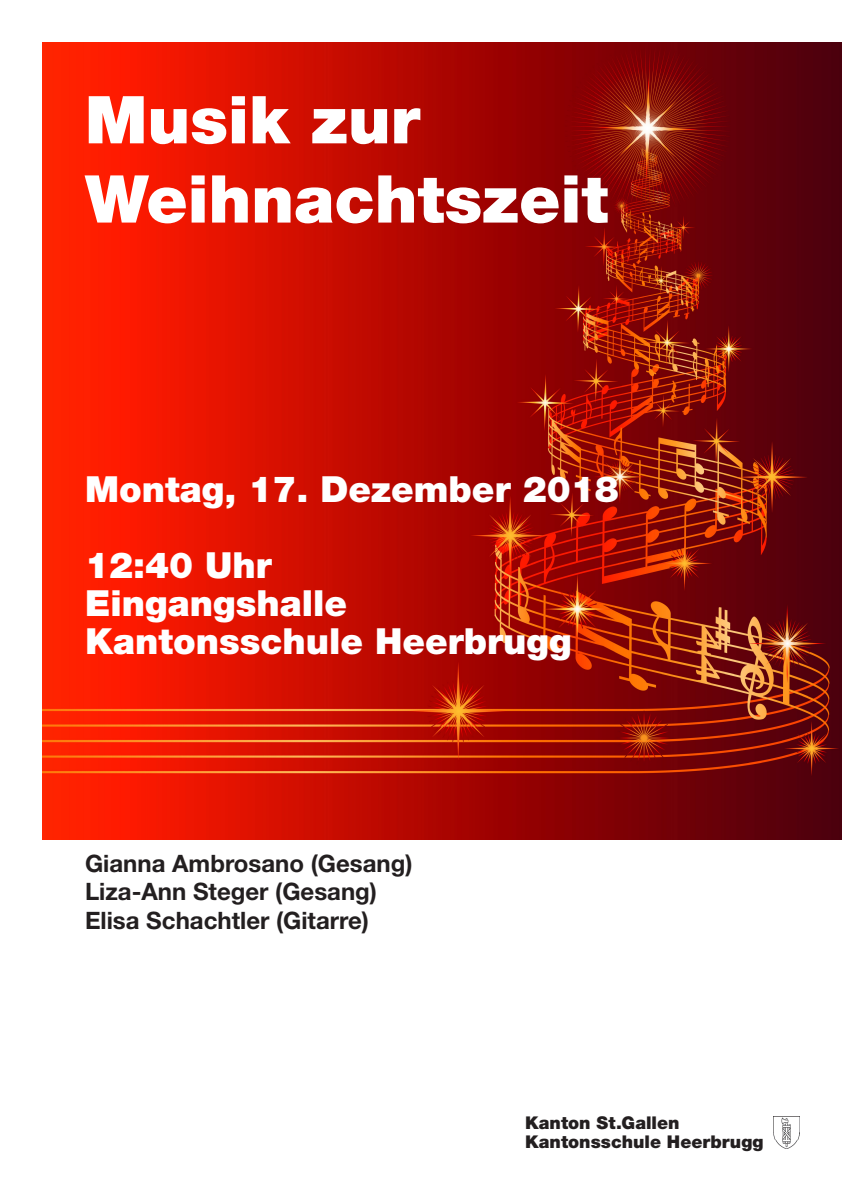
<style>
.page{position:relative;width:842px;height:1191px;background:#fff}
.page>*{position:absolute;margin:0;border:0;box-sizing:border-box;transform-origin:0 0}
.t1{font:900 66px "Helvetica Neue LT Std";color:#fff}
.t2{font:900 36px "Helvetica Neue LT Std";color:#fff}
.t3{font:700 24px "Helvetica Neue LT Std";color:#231f20}
.Amt{font:900 17.6px "Helvetica Neue LT Std";letter-spacing:.005em;color:#231f20}
</style>
<div class="page">
<img style="left:774px;top:1116px;width:25px;height:32px">
<img style="left:43px;top:43px;width:799px;height:796px">
<p class="t1" style="left:85px;top:80px;width:336px">Musik zur</p>
<p class="t1" style="left:85px;top:160px;width:525px">Weihnachtszeit</p>
<p class="t2" style="left:85px;top:468px;width:535px">Montag, 17. Dezember 2018</p>
<p class="t2" style="left:85px;top:544px;width:188px">12:40 Uhr</p>
<p class="t2" style="left:85px;top:582px;width:264px">Eingangshalle</p>
<p class="t2" style="left:85px;top:620px;width:488px">Kantonsschule Heerbrugg</p>
<p class="t3" style="left:85px;top:848px;width:329px">Gianna Ambrosano (Gesang)</p>
<p class="t3" style="left:85px;top:877px;width:294px">Liza-Ann Steger (Gesang)</p>
<p class="t3" style="left:85px;top:906px;width:285px">Elisa Schachtler (Gitarre)</p>
<p class="Amt" style="left:525px;top:1112px;width:156px">Kanton St.Gallen</p>
<p class="Amt" style="left:525px;top:1131px;width:240px">Kantonsschule Heerbrugg</p>
</div>
